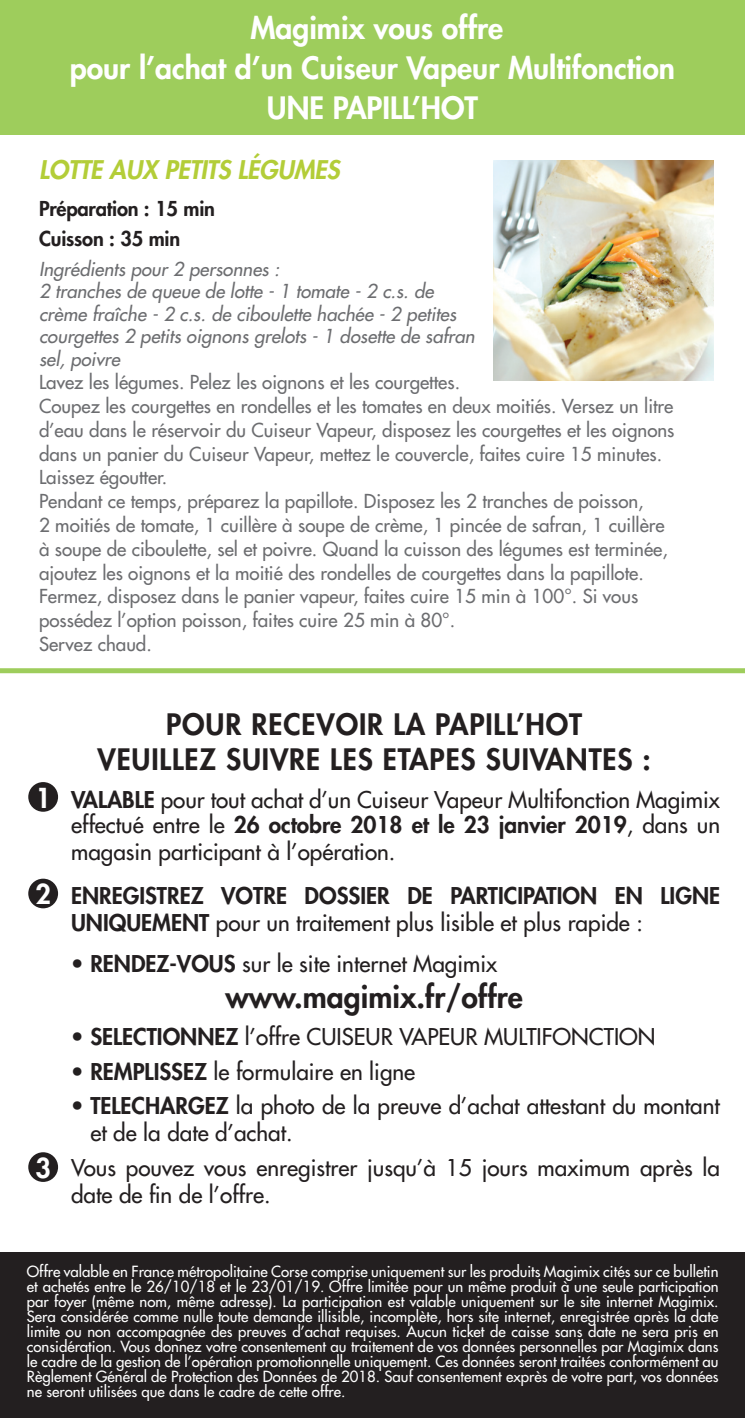
<style>
.page{position:relative;width:745px;height:1418px;background:#fff}
.page>*{position:absolute;margin:0;border:0;box-sizing:border-box;transform-origin:0 0}
.t1{font:800 30px/40px "Futura";color:#fff;text-align:center}
.t2{font:800 30px "Futura";color:#231f20}
.t3{font:800 28.75px/35px "Futura";letter-spacing:.03em;color:#231f20;text-align:center}
.t4{font:italic 800 25px "Futura";letter-spacing:-.01em;color:#b3cd38}
.t5{font:22.5px/26px "Futura";color:#231f20}
.t6{font:800 22.5px/27px "Futura";color:#231f20}
.t7{font:800 20px/30px "Futura";letter-spacing:-.01em;color:#231f20}
.t8{font:18.75px/23.8px "Futura";color:#6c6d70}
.t9{font:italic 18.75px/22.5px "Futura";color:#6c6d70}
.t10{font:15px/15px "Futura";color:#fff;text-align:justify}
.s1{font-weight:800;font-size:26.75px;color:#fff}
.s2{font-weight:800}
.s3{font-size:26.75px;color:#fff}
.s4{font-weight:400}
</style>
<div class="page">
<div style="left:0;top:0;width:744px;height:135px;background:#9ecd5c"></div>
<div style="left:0;top:668px;width:744px;height:5px;background:#9ecd5c"></div>
<img style="left:493px;top:161px;width:219px;height:220px">
<div style="left:28px;top:782px;width:30px;height:29px;background:#231f20;border-radius:50%"></div>
<div style="left:28px;top:878px;width:30px;height:30px;background:#231f20;border-radius:50%"></div>
<div style="left:28px;top:1152px;width:30px;height:29px;background:#231f20;border-radius:50%"></div>
<div style="left:0;top:1251px;width:744px;height:166px;background:#231f20"></div>
<h1 class="t1" style="left:70px;top:7px;width:606px">Magimix vous offre<br>pour l’achat d’un Cuiseur Vapeur Multifonction<br>UNE PAPILL’HOT</h1>
<h3 class="t4" style="left:39px;top:153px;width:302px">LOTTE AUX PETITS LÉGUMES</h3>
<h3 class="t7" style="left:39px;top:193px;width:177px">Préparation : 15 min<br>Cuisson : 35 min</h3>
<p class="t9" style="left:39px;top:257px;width:437px">Ingrédients pour 2 personnes :<br>2 tranches de queue de lotte - 1 tomate - 2 c.s. de crème fraîche - 2 c.s. de ciboulette hachée - 2 petites courgettes 2 petits oignons grelots - 1 dosette de safran sel, poivre</p>
<p class="t8" style="left:39px;top:370px;width:636px">Lavez les légumes. Pelez les oignons et les courgettes.<br>Coupez les courgettes en rondelles et les tomates en deux moitiés. Versez un litre d’eau dans le réservoir du Cuiseur Vapeur, disposez les courgettes et les oignons dans un panier du Cuiseur Vapeur, mettez le couvercle, faites cuire 15 minutes.<br>Laissez égoutter.<br>Pendant ce temps, préparez la papillote. Disposez les 2 tranches de poisson,<br>2 moitiés de tomate, 1 cuillère à soupe de crème, 1 pincée de safran, 1 cuillère à soupe de ciboulette, sel et poivre. Quand la cuisson des légumes est terminée, ajoutez les oignons et la moitié des rondelles de courgettes dans la papillote.<br>Fermez, disposez dans le panier vapeur, faites cuire 15 min à 100°. Si vous possédez l’option poisson, faites cuire 25 min à 80°.<br>Servez chaud.</p>
<h2 class="t3" style="left:97px;top:707px;width:554px">POUR RECEVOIR LA PAPILL’HOT<br>VEUILLEZ SUIVRE LES ETAPES SUIVANTES :</h2>
<h3 class="t5" style="left:71px;top:786px;width:650px;text-align:justify;text-indent:-36px"><span class="s1">1</span> <span class="s2">VALABLE</span> pour tout achat d’un Cuiseur Vapeur Multifonction Magimix effectué entre le <span class="s2">26 octobre 2018 et le 23 janvier 2019</span>, dans un magasin participant à l’opération.</h3>
<h3 class="t6" style="left:71px;top:881px;width:650px;text-indent:-36px"><span class="s3">2</span> ENREGISTREZ VOTRE DOSSIER DE PARTICIPATION EN LIGNE<br>UNIQUEMENT <span class="s4">pour un traitement plus lisible et plus rapide :</span></h3>
<h3 class="t5" style="left:71px;top:950px;width:427px">• <span class="s2">RENDEZ-VOUS</span> sur le site internet Magimix</h3>
<h1 class="t2" style="left:225px;top:976px;width:299px">www.magimix.fr/offre</h1>
<h3 class="t5" style="left:71px;top:1023px;width:586px">• <span class="s2">SELECTIONNEZ</span> l’offre CUISEUR VAPEUR MULTIFONCTION</h3>
<h3 class="t5" style="left:71px;top:1058px;width:346px">• <span class="s2">REMPLISSEZ</span> le formulaire en ligne</h3>
<h3 class="t5" style="left:90px;top:1091px;width:630px;line-height:27px;text-indent:-20px">• <span class="s2">TELECHARGEZ</span> la photo de la preuve d’achat attestant du montant et de la date d’achat.</h3>
<h3 class="t5" style="left:71px;top:1154px;width:650px;line-height:27px;text-indent:-36px"><span class="s1">3</span> Vous pouvez vous enregistrer jusqu’à 15 jours maximum après la date de fin de l’offre.</h3>
<p class="t10" style="left:27px;top:1263px;width:693px">Offre valable en France métropolitaine Corse comprise uniquement sur les produits Magimix cités sur ce bulletin et achetés entre le 26/10/18 et le 23/01/19. Offre limitée pour un même produit à une seule participation par foyer (même nom, même adresse). La participation est valable uniquement sur le site internet Magimix.<br>Sera considérée comme nulle toute demande illisible, incomplète, hors site internet, enregistrée après la date limite ou non accompagnée des preuves d’achat requises. Aucun ticket de caisse sans date ne sera pris en considération. Vous donnez votre consentement au traitement de vos données personnelles par Magimix dans le cadre de la gestion de l’opération promotionnelle uniquement. Ces données seront traitées conformément au Règlement Général de Protection des Données de 2018. Sauf consentement exprès de votre part, vos données ne seront utilisées que dans le cadre de cette offre.</p>
</div>
